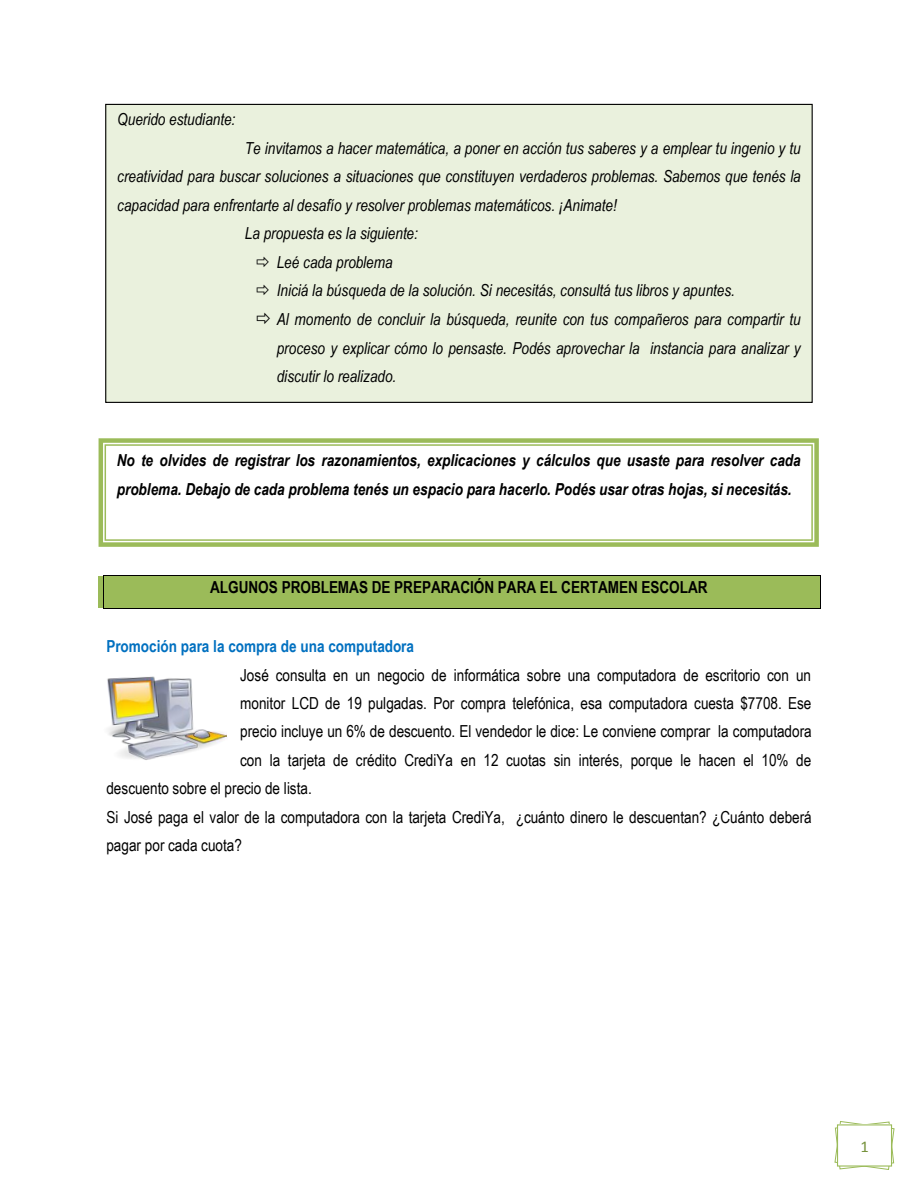
<style>
.page{position:relative;width:918px;height:1188px;background:#fff}
.page>*{position:absolute;margin:0;border:0;box-sizing:border-box;transform-origin:0 0}
.t1{font:italic 16.5px/28.5px "Arial Narrow";color:#000;text-align:justify}
.t2{font:16.5px/28.2px "Arial Narrow";color:#000}
.t3{font:italic 700 16.5px/28.2px "Arial Narrow";color:#000}
.t4{font:700 16.5px "Arial Narrow";letter-spacing:-.005em;color:#000}
.t5{font:700 16.5px "Arial Narrow";color:#0070c0}
.t6{font:16.5px "Calibri";color:#76923c}
</style>
<div class="page">
<svg style="left:834px;top:1121px;width:61px;height:49px"></svg>
<div style="left:838px;top:1125px;width:54px;height:41px;background:#fff"></div>
<div style="left:837px;top:1124px;width:55px;height:43px;border:1px solid #9bbb59"></div>
<img style="left:107px;top:676px;width:120px;height:84px">
<div style="left:98px;top:576px;width:722px;height:32px;background:#9bbb59"></div>
<hr style="left:104px;top:576px;width:716px;height:1px;background:#000">
<hr style="left:104px;top:608px;width:716px;height:1px;background:#000">
<hr style="left:104px;top:576px;width:1px;height:32px;background:#000">
<hr style="left:820px;top:576px;width:1px;height:32px;background:#000">
<div style="left:106px;top:104px;width:706px;height:298px;background:#eaf1dd"></div>
<svg style="left:99px;top:438px;width:720px;height:109px"></svg>
<p class="t1" style="left:117px;top:105px;width:120px">Querido estudiante:</p>
<p class="t1" style="left:117px;top:134px;width:685px;text-indent:128px">Te invitamos a hacer matemática, a poner en acción tus saberes y a emplear tu ingenio y tu creatividad para buscar soluciones a situaciones que constituyen verdaderos problemas. Sabemos que tenés la capacidad para enfrentarte al desafío y resolver problemas matemáticos. ¡Animate!</p>
<p class="t1" style="left:245px;top:219px;width:175px">La propuesta es la siguiente:</p>
<p class="t1" style="left:277px;top:247px;width:118px">Leé cada problema</p>
<p class="t1" style="left:277px;top:276px;width:460px">Iniciá la búsqueda de la solución. Si necesitás, consultá tus libros y apuntes.</p>
<p class="t1" style="left:277px;top:305px;width:525px">Al momento de concluir la búsqueda, reunite con tus compañeros para compartir tu proceso y explicar cómo lo pensaste. Podés aprovechar la instancia para analizar y discutir lo realizado.</p>
<p class="t3" style="left:117px;top:446px;width:685px">No te olvides de registrar los razonamientos, explicaciones y cálculos que usaste para resolver cada problema. Debajo de cada problema tenés un espacio para hacerlo. Podés usar otras hojas, si necesitás.</p>
<p class="t4" style="left:210px;top:578px;width:499px">ALGUNOS PROBLEMAS DE PREPARACIÓN PARA EL CERTAMEN ESCOLAR</p>
<p class="t5" style="left:106px;top:637px;width:309px">Promoción para la compra de una computadora</p>
<p class="t2" style="left:240px;top:660px;width:573px">José consulta en un negocio de informática sobre una computadora de escritorio con un</p>
<p class="t2" style="left:240px;top:689px;width:573px">monitor LCD de 19 pulgadas. Por compra telefónica, esa computadora cuesta $7708. Ese</p>
<p class="t2" style="left:240px;top:717px;width:573px">precio incluye un 6% de descuento. El vendedor le dice: Le conviene comprar la computadora</p>
<p class="t2" style="left:240px;top:746px;width:573px">con la tarjeta de crédito CrediYa en 12 cuotas sin interés, porque le hacen el 10% de</p>
<p class="t2" style="left:106px;top:774px;width:207px">descuento sobre el precio de lista.</p>
<p class="t2" style="left:106px;top:802px;width:707px">Si José paga el valor de la computadora con la tarjeta CrediYa, ¿cuánto dinero le descuentan? ¿Cuánto deberá pagar por cada cuota?</p>
<p class="t6" style="left:861px;top:1140px;width:10px">1</p>
</div>
